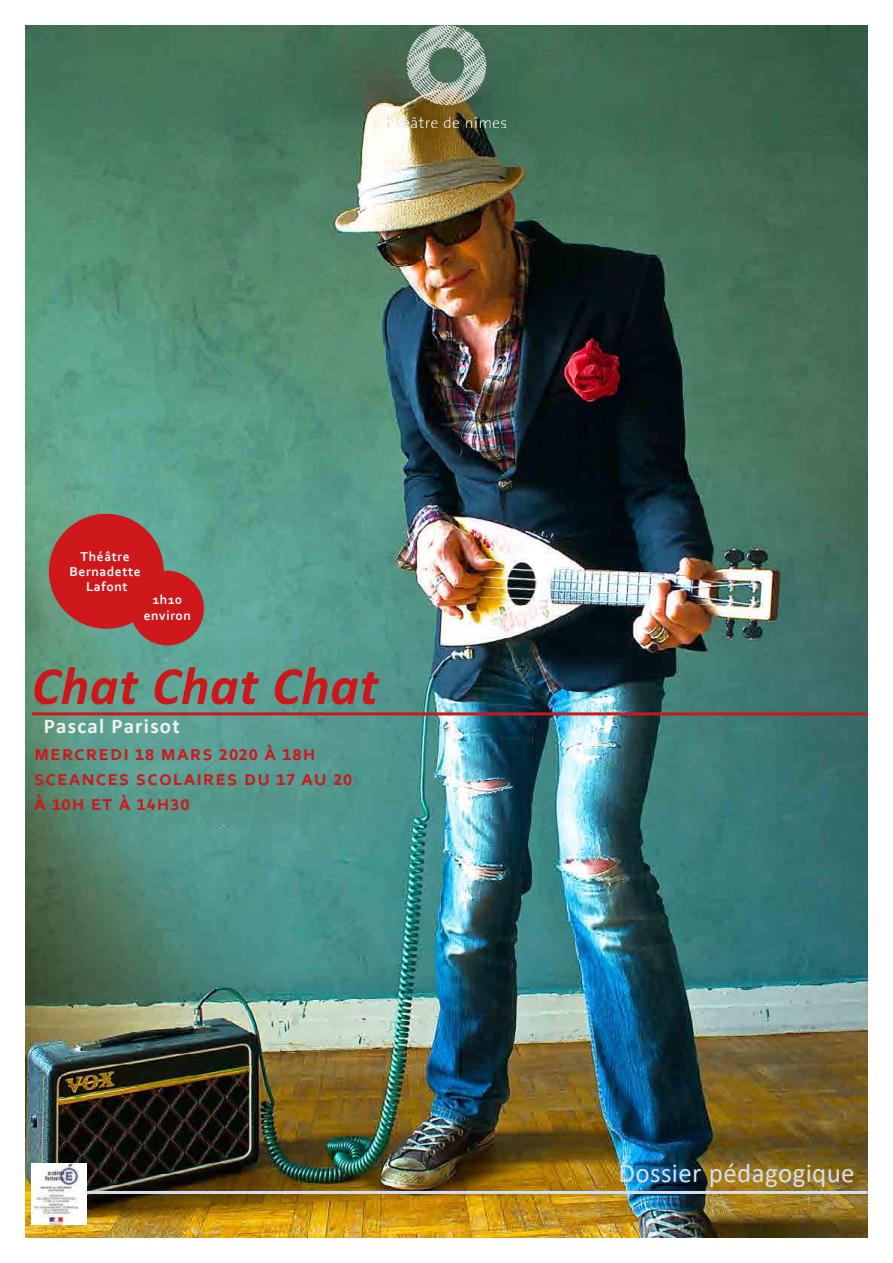
<style>
.page{position:relative;width:893px;height:1263px;background:#fff}
.page>*{position:absolute;margin:0;border:0;box-sizing:border-box;transform-origin:0 0}
.t1{font:italic 700 54px "Calibri";letter-spacing:.015em;color:#cd171a}
.t2{font:27px "Calibri";letter-spacing:.015em;color:#d5dff2}
.t3{font:700 21px/25.2px "Corbel";letter-spacing:.05em;color:#ce181c}
.t4{font:700 21px "Calibri";letter-spacing:.06em;color:#f0f1f1}
.t5{font:700 13.5px/15px "Corbel";letter-spacing:.04em;color:#fff;text-align:center}
</style>
<div class="page">
<img style="left:26px;top:26px;width:841px;height:1211px">
<img style="left:388px;top:26px;width:117px;height:102px">
<hr style="left:32px;top:712px;width:835px;height:3px;background:#cd171a">
<svg style="left:42px;top:507px;width:166px;height:143px;background:#a0534d"></svg>
<hr style="left:87px;top:1191px;width:780px;height:3px;background:#d5dff2">
<img style="left:32px;top:1163px;width:55px;height:62px">
<p class="t5" style="left:70px;top:549px;width:72px">Théâtre<br>Bernadette<br>Lafont</p>
<p class="t5" style="left:144px;top:591px;width:49px;line-height:16.2px">1h10 environ</p>
<h1 class="t1" style="left:32px;top:648px;width:348px">Chat Chat Chat</h1>
<p class="t4" style="left:44px;top:711px;width:137px">Pascal Parisot</p>
<p class="t3" style="left:34px;top:740px;width:320px">mercredi 18 mars 2020 à 18h sceances scolaires du 17 au 20 à 10h et à 14h30</p>
<p class="t2" style="left:618px;top:1155px;width:238px">Dossier pédagogique</p>
</div>
